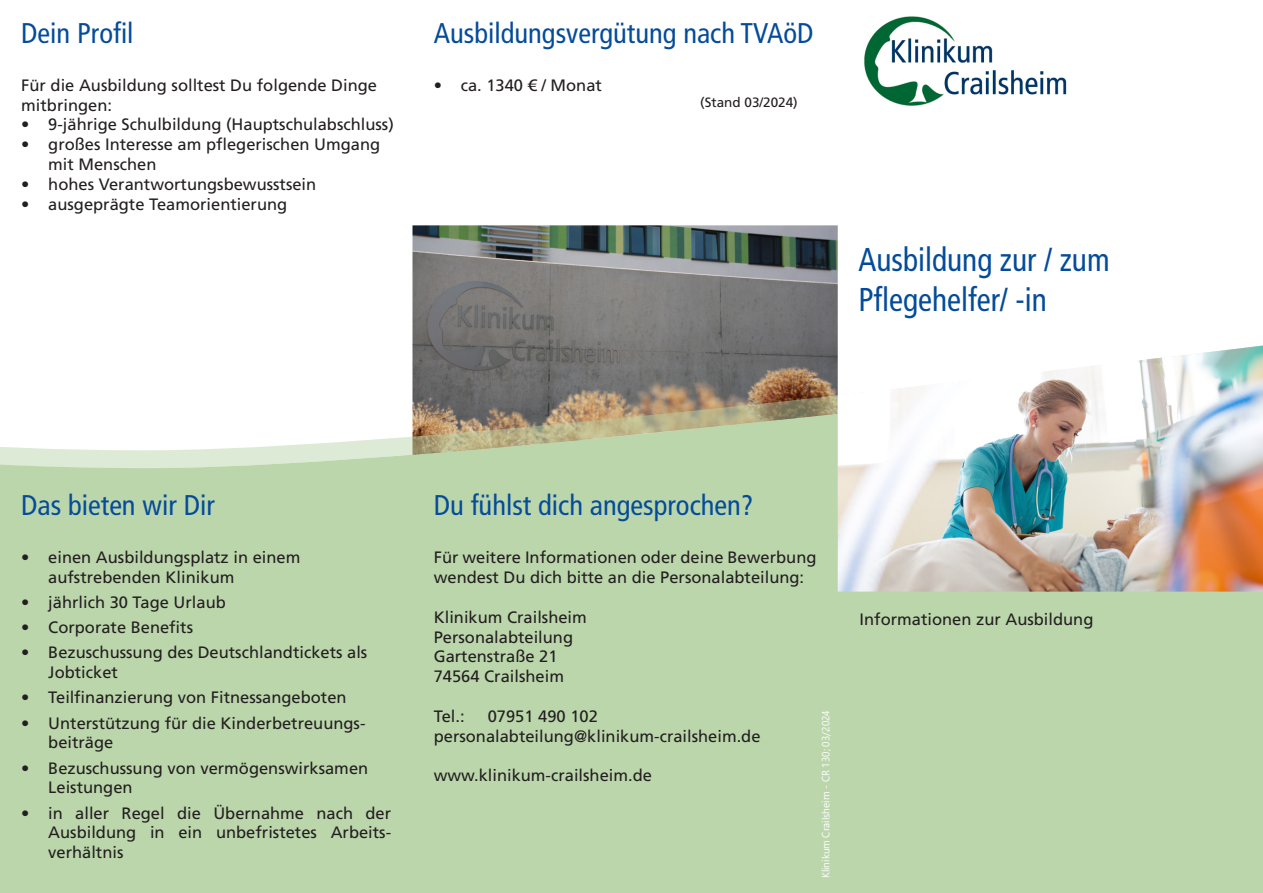
<style>
.page{position:relative;width:1263px;height:893px;background:#fff}
.page>*{position:absolute;margin:0;border:0;box-sizing:border-box;transform-origin:0 0}
.t1{font:condensed 33px/39.6px "Frutiger LT Pro";color:#044b9a;scale:.95 1}
.t2{font:condensed 28.5px "Frutiger LT Pro";color:#044b9a}
.t3{font:16.5px/19.8px "Frutiger LT Pro";color:#231f20}
.t4{font:13.5px "Frutiger LT Pro";color:#231f20}
.t5{font:10.5px "Segoe UI";color:#fff;scale:.95 1}
</style>
<div class="page">
<img style="left:864px;top:17px;width:203px;height:88px">
<div style="left:0;top:470px;width:1263px;height:423px;background:#bbd6ab"></div>
<img style="left:412px;top:225px;width:426px;height:115px">
<svg style="left:0;top:340px;width:1263px;height:130px"></svg>
<img style="left:838px;top:346px;width:425px;height:246px">
<p class="t2" style="left:21px;top:16px;width:114px">Dein Profil</p>
<p class="t3" style="left:21px;top:75px;width:357px">Für die Ausbildung solltest Du folgende Dinge mitbringen:</p>
<p class="t3" style="left:21px;top:115px;width:374px">• 9-jährige Schulbildung (Hauptschulabschluss)</p>
<p class="t3" style="left:48px;top:135px;width:333px;text-indent:-27px">• großes Interesse am pflegerischen Umgang mit Menschen</p>
<p class="t3" style="left:21px;top:174px;width:297px">• hohes Verantwortungsbewusstsein</p>
<p class="t3" style="left:21px;top:194px;width:268px">• ausgeprägte Teamorientierung</p>
<p class="t2" style="left:434px;top:16px;width:381px">Ausbildungsvergütung nach TVAöD</p>
<p class="t3" style="left:434px;top:75px;width:170px">• ca. 1340 € / Monat</p>
<p class="t4" style="left:700px;top:94px;width:99px">(Stand 03/2024)</p>
<p class="t1" style="left:858px;top:240px;width:266px">Ausbildung zur / zum<br>Pflegehelfer/ -in</p>
<p class="t2" style="left:21px;top:488px;width:195px">Das bieten wir Dir</p>
<p class="t3" style="left:48px;top:547px;width:254px;text-indent:-27px">• einen Ausbildungsplatz in einem aufstrebenden Klinikum</p>
<p class="t3" style="left:21px;top:592px;width:206px">• jährlich 30 Tage Urlaub</p>
<p class="t3" style="left:21px;top:617px;width:173px">• Corporate Benefits</p>
<p class="t3" style="left:48px;top:643px;width:321px;text-indent:-27px">• Bezuschussung des Deutschlandtickets als<br>Jobticket</p>
<p class="t3" style="left:21px;top:688px;width:327px">• Teilfinanzierung von Fitnessangeboten</p>
<p class="t3" style="left:48px;top:713px;width:319px;text-indent:-27px">• Unterstützung für die Kinderbetreuungs&shy;beiträge</p>
<p class="t3" style="left:48px;top:758px;width:321px;text-indent:-27px">• Bezuschussung von vermögenswirksamen<br>Leistungen</p>
<p class="t3" style="left:48px;top:803px;width:344px;text-align:justify;text-indent:-27px">• in aller Regel die Übernahme nach der Ausbildung in ein unbefristetes Arbeits&shy;verhältnis</p>
<p class="t2" style="left:434px;top:489px;width:321px">Du fühlst dich angesprochen?</p>
<p class="t3" style="left:434px;top:548px;width:384px">Für weitere Informationen oder deine Bewerbung wendest Du dich bitte an die Personalabteilung:</p>
<p class="t3" style="left:434px;top:607px;width:155px">Klinikum Crailsheim</p>
<p class="t3" style="left:434px;top:627px;width:141px">Personalabteilung</p>
<p class="t3" style="left:434px;top:647px;width:125px">Gartenstraße 21</p>
<p class="t3" style="left:434px;top:666px;width:132px">74564 Crailsheim</p>
<p class="t3" style="left:434px;top:706px;width:32px">Tel.:</p>
<p class="t3" style="left:488px;top:706px;width:112px">07951 490 102</p>
<p class="t3" style="left:434px;top:726px;width:328px">personalabteilung@klinikum-crailsheim.de</p>
<p class="t3" style="left:434px;top:765px;width:220px">www.klinikum-crailsheim.de</p>
<p class="t5" style="left:816px;top:878px;width:178px;rotate:-90deg">Klinikum Crailsheim - CR 130; 03/2024</p>
<p class="t3" style="left:860px;top:609px;width:235px">Informationen zur Ausbildung</p>
</div>
